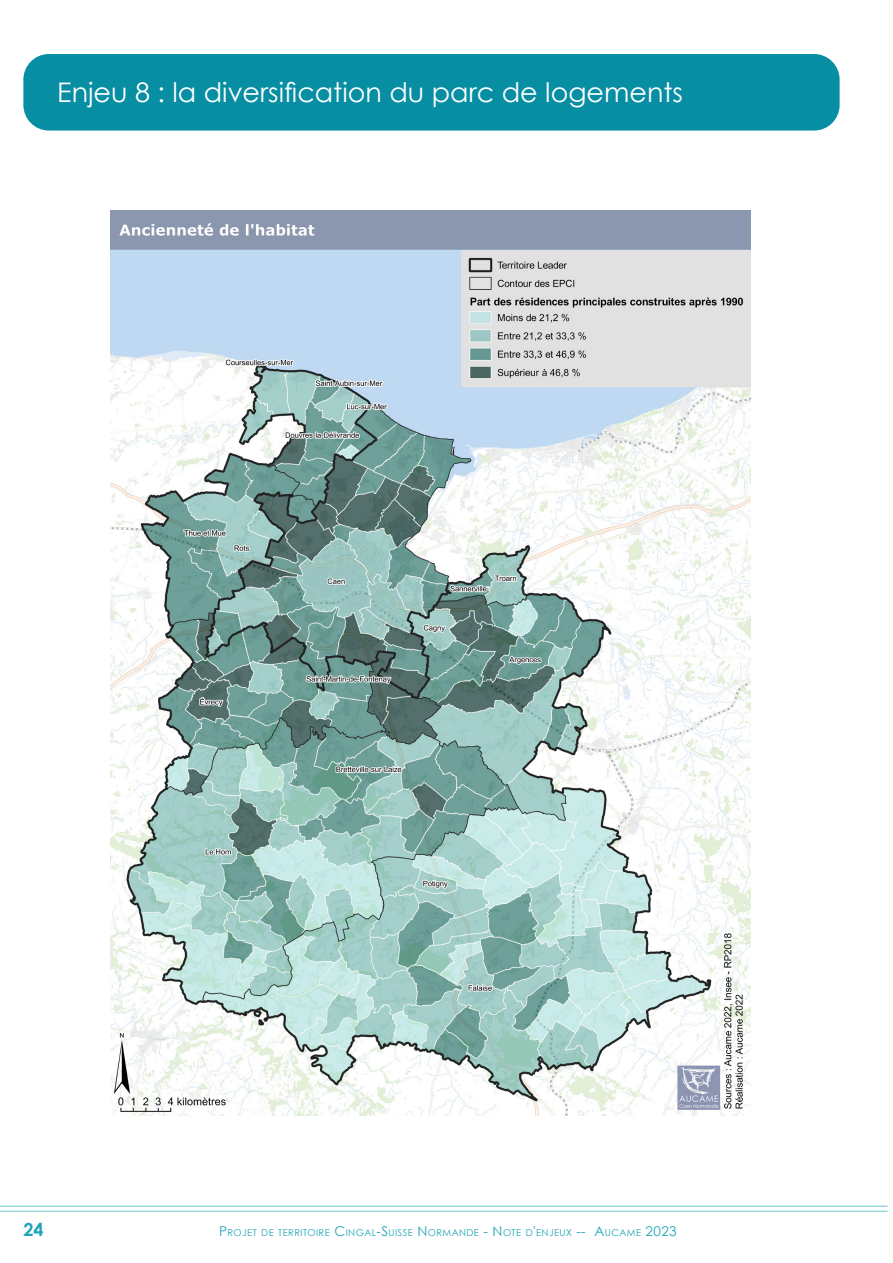
<style>
.page{position:relative;width:893px;height:1263px;background:#fff}
.page>*{position:absolute;margin:0;border:0;box-sizing:border-box;transform-origin:0 0}
.t1{font:27px "Century Gothic";color:#fff}
.t2{font:700 18px "Century Gothic";color:#20a5b7}
.t3{font:9.45px "Century Gothic";letter-spacing:.045em;color:#20a5b7}
.s1{font-size:13.5px}
</style>
<div class="page">
<div style="left:23px;top:54px;width:817px;height:77px;background:#078ea3;border-radius:26px"></div>
<hr style="left:0;top:1206px;width:887px;height:1px;background:#6ac7d2">
<hr style="left:0;top:1211px;width:887px;height:1px;background:#6ac7d2">
<img style="left:111px;top:210px;width:639px;height:905px">
<h1 class="t1" style="left:57px;top:74px;width:627px">Enjeu 8 : la diversification du parc de logements</h1>
<h2 class="t2" style="left:23px;top:1216px;width:22px">24</h2>
<p class="t3" style="left:219px;top:1226px;width:459px"><span class="s1">P</span>ROJET DE TERRITOIRE <span class="s1">C</span>INGAL<span class="s1">-S</span>UISSE <span class="s1">N</span> ORMANDE <span class="s1">- N</span> OTE D<span class="s1">'</span>ENJEUX <span class="s1">-- A</span>UCAME <span class="s1">2023</span></p>
</div>
